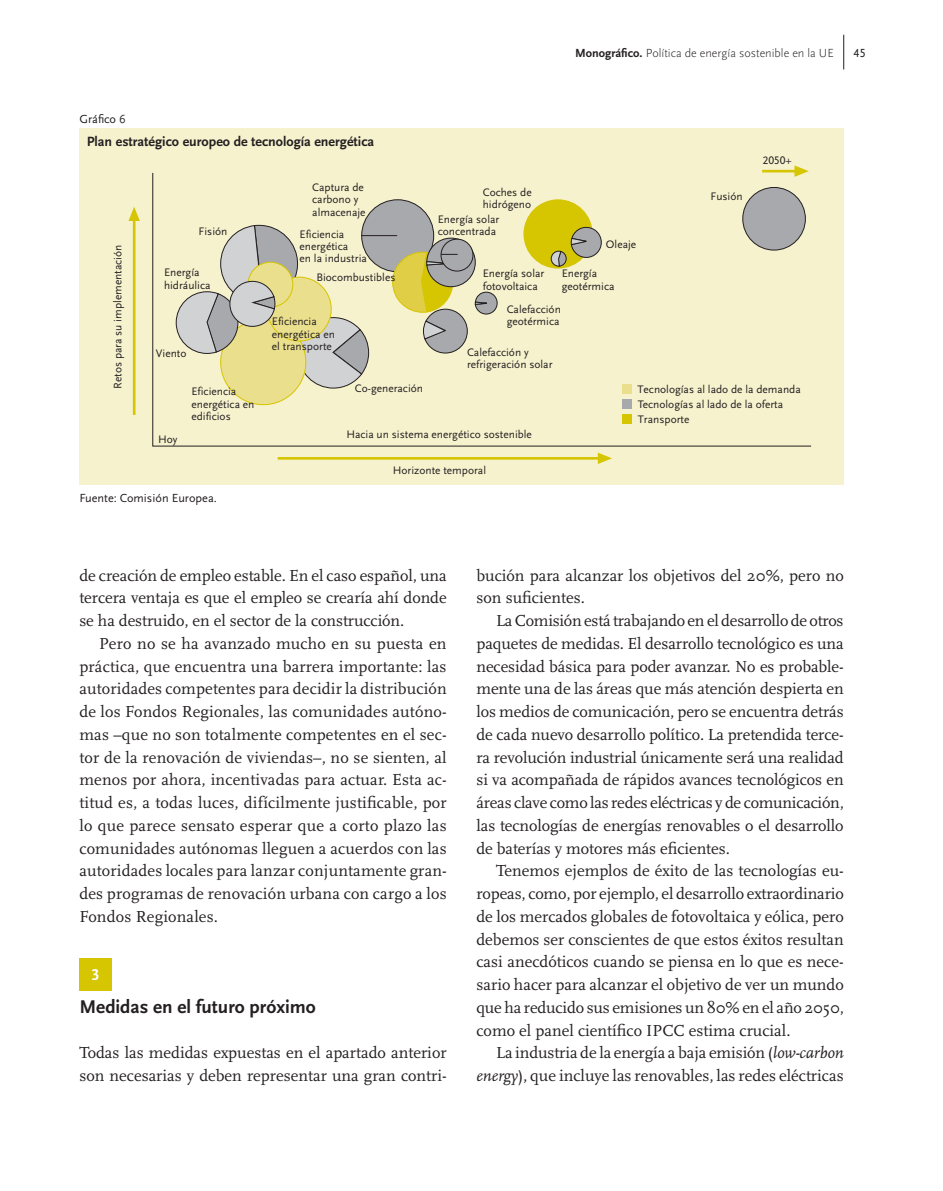
<style>
.page{position:relative;width:943px;height:1191px;background:#fff}
.page>*{position:absolute;margin:0;border:0;box-sizing:border-box;transform-origin:0 0}
.t1{font:700 19.25px "Scala Sans";color:#231f20}
.t2{font:16.62px/22.8px "Scala";color:#231f20;text-align:justify}
.t3{font:700 16.62px "Scala Sans Caps";color:#fff}
.t4{font:700 14px "Scala Sans";color:#231f20}
.t5{font:300 12.25px "Scala Sans";color:#231f20}
.t6{font:12.25px "Scala Sans";color:#231f20}
.t7{font:12.25px "Scala Sans Caps";color:#231f20}
.t8{font:11.38px/12.2px "Scala Sans";color:#231f20}
.t9{font:11.38px "Scala Sans Caps";color:#231f20}
.s1{font-weight:700}
.s2{font-style:italic}
</style>
<div class="page">
<hr style="left:843px;top:35px;width:1px;height:34px;background:#231f20">
<div style="left:79px;top:958px;width:33px;height:32px;background:#d6c501"></div>
<div style="left:79px;top:128px;width:764px;height:357px;background:#f6f2ce"></div>
<hr style="left:278px;top:457px;width:320px;height:2px;background:#d6c501">
<svg style="left:598px;top:452px;width:14px;height:12px"></svg>
<hr style="left:133px;top:220px;width:2px;height:195px;background:#d6c501">
<svg style="left:128px;top:207px;width:12px;height:14px"></svg>
<hr style="left:762px;top:170px;width:33px;height:2px;background:#d6c501">
<svg style="left:794px;top:165px;width:14px;height:7px"></svg>
<svg style="left:152px;top:172px;width:659px;height:275px"></svg>
<svg style="left:392px;top:238px;width:95px;height:115px"></svg>
<div style="left:221px;top:319px;width:85px;height:86px;background:#eadf8c;border-radius:50%"></div>
<svg style="left:176px;top:225px;width:193px;height:163px"></svg>
<p class="t5" style="left:575px;top:46px;width:260px"><span class="s1">Monográfico.</span> Política de energía sostenible en la UE</p>
<p class="t7" style="left:853px;top:46px;width:14px">45</p>
<p class="t6" style="left:79px;top:113px;width:48px">Gráfico 6</p>
<p class="t4" style="left:87px;top:134px;width:289px">Plan estratégico europeo de tecnología energética</p>
<p class="t8" style="left:112px;top:389px;width:146px;rotate:-90deg">Retos para su implementación</p>
<p class="t8" style="left:312px;top:181px;width:55px">Captura de carbono y almacenaje</p>
<p class="t8" style="left:198px;top:225px;width:30px">Fisión</p>
<p class="t8" style="left:299px;top:228px;width:69px">Eficiencia energética<br>en la industria</p>
<p class="t8" style="left:316px;top:271px;width:81px">Biocombustibles</p>
<p class="t8" style="left:164px;top:267px;width:48px">Energía hidráulica</p>
<p class="t8" style="left:156px;top:347px;width:32px">Viento</p>
<p class="t8" style="left:191px;top:386px;width:64px">Eficiencia energética en edificios</p>
<p class="t8" style="left:272px;top:316px;width:64px">Eficiencia energética en el transporte</p>
<p class="t8" style="left:355px;top:382px;width:70px">Co-generación</p>
<p class="t8" style="left:483px;top:186px;width:50px">Coches de hidrógeno</p>
<p class="t8" style="left:438px;top:213px;width:63px">Energía solar concentrada</p>
<p class="t8" style="left:483px;top:268px;width:63px">Energía solar fotovoltaica</p>
<p class="t8" style="left:606px;top:239px;width:32px">Oleaje</p>
<p class="t8" style="left:561px;top:268px;width:54px">Energía geotérmica</p>
<p class="t8" style="left:506px;top:303px;width:56px">Calefacción geotérmica</p>
<p class="t8" style="left:467px;top:346px;width:87px">Calefacción y refrigeración solar</p>
<p class="t8" style="left:710px;top:190px;width:34px">Fusión</p>
<p class="t9" style="left:762px;top:154px;width:31px">2050+</p>
<p class="t8" style="left:637px;top:382px;width:165px;line-height:14.9px">Tecnologías al lado de la demanda<br>Tecnologías al lado de la oferta<br>Transporte</p>
<p class="t8" style="left:158px;top:433px;width:21px">Hoy</p>
<p class="t8" style="left:346px;top:429px;width:187px">Hacia un sistema energético sostenible</p>
<p class="t6" style="left:79px;top:491px;width:139px">Fuente: Comisión Europea.</p>
<p class="t8" style="left:392px;top:464px;width:95px">Horizonte temporal</p>
<p class="t2" style="left:79px;top:564px;width:369px">de creación de empleo estable. En el caso español, una tercera ventaja es que el empleo se crearía ahí donde se ha destruido, en el sector de la construcción.</p>
<p class="t2" style="left:79px;top:632px;width:369px;text-indent:20px">Pero no se ha avanzado mucho en su puesta en práctica, que encuentra una barrera importante: las autoridades competentes para decidir la distribución de los Fondos Regionales, las comunidades autóno&shy;mas –que no son totalmente competentes en el sec&shy;tor de la renovación de viviendas–, no se sienten, al menos por ahora, incentivadas para actuar. Esta ac&shy;titud es, a todas luces, difícilmente justificable, por lo que parece sensato esperar que a corto plazo las comunidades autónomas lleguen a acuerdos con las autoridades locales para lanzar conjuntamente gran&shy;des programas de renovación urbana con cargo a los Fondos Regionales.</p>
<p class="t3" style="left:91px;top:965px;width:10px">3</p>
<p class="t1" style="left:79px;top:996px;width:238px">Medidas en el futuro próximo</p>
<p class="t2" style="left:79px;top:1042px;width:369px">Todas las medidas expuestas en el apartado anterior son necesarias y deben representar una gran contri-</p>
<p class="t2" style="left:476px;top:564px;width:369px">bución para alcanzar los objetivos del 20%, pero no son suficientes.</p>
<p class="t2" style="left:476px;top:609px;width:369px;text-indent:20px">La Comisión está trabajando en el desarrollo de otros paquetes de medidas. El desarrollo tecnológico es una necesidad básica para poder avanzar. No es probable&shy;mente una de las áreas que más atención despierta en los medios de comunicación, pero se encuentra detrás de cada nuevo desarrollo político. La pretendida terce&shy;ra revolución industrial únicamente será una realidad si va acompañada de rápidos avances tecnológicos en áreas clave como las redes eléctricas y de comunicación, las tecnologías de energías renovables o el desarrollo de baterías y motores más eficientes.</p>
<p class="t2" style="left:476px;top:859px;width:369px;text-indent:20px">Tenemos ejemplos de éxito de las tecnologías eu&shy;ropeas, como, por ejemplo, el desarrollo extraordinario de los mercados globales de fotovoltaica y eólica, pero debemos ser conscientes de que estos éxitos resultan casi anecdóticos cuando se piensa en lo que es nece&shy;sario hacer para alcanzar el objetivo de ver un mundo que ha reducido sus emisiones un 80% en el año 2050, como el panel científico IPCC estima crucial.</p>
<p class="t2" style="left:476px;top:1041px;width:369px;text-align:right">La industria de la energía a baja emisión (<span class="s2">low-carbon energy</span>), que incluye las renovables, las redes eléctricas</p>
</div>
